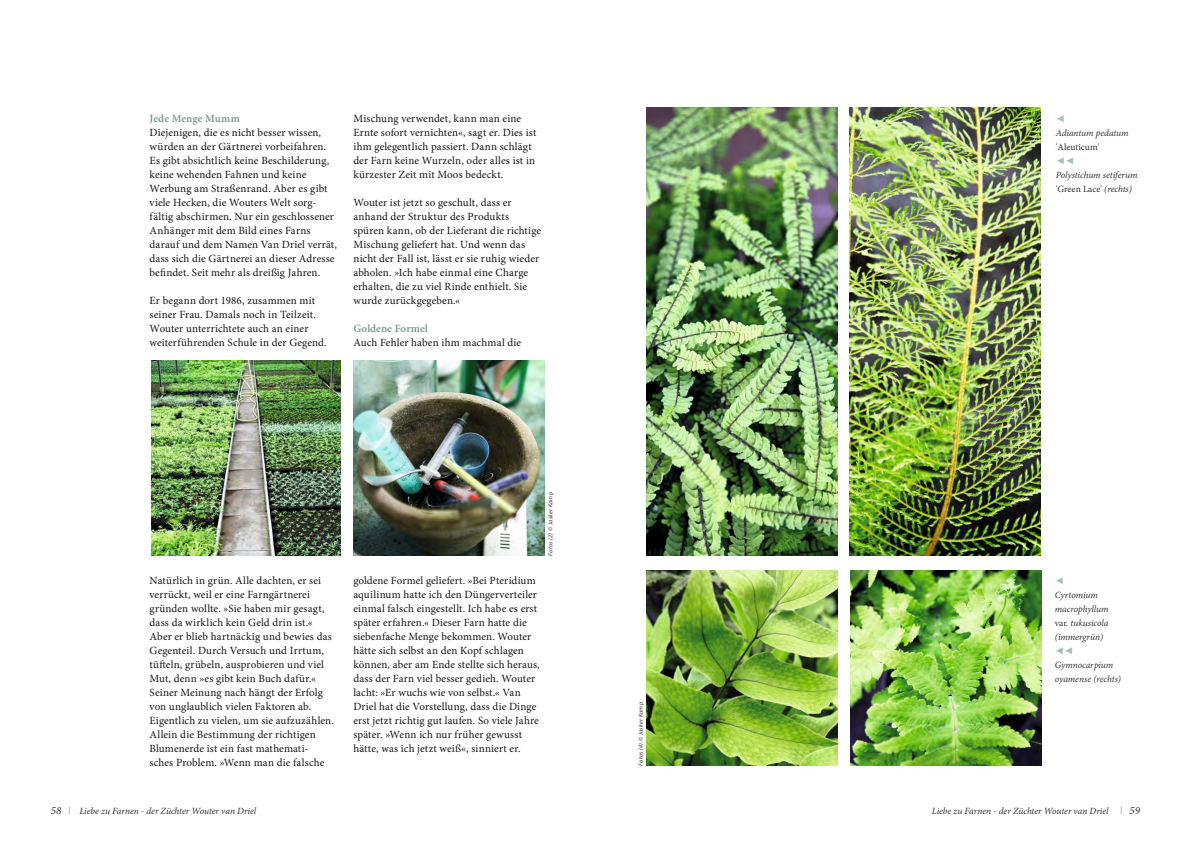
<style>
.page{position:relative;width:1191px;height:842px;background:#fff}
.page>*{position:absolute;margin:0;border:0;box-sizing:border-box;transform-origin:0 0}
.Copy{font:11px/14px "Minion Pro";letter-spacing:.01em;color:#141415}
.Copy-2{font:600 11px "Minion Pro";letter-spacing:.005em;color:#76948d}
.t1{font:italic 11px "Minion Pro";color:#313130}
.t2{font:11px "Myriad Pro";color:#a6c1b3}
.Bildunterschrift{font:italic 9.5px/14px "Minion Pro";letter-spacing:-.01em;color:#313130}
.Seitenzahl_Text{font:italic 9.5px "Minion Pro";letter-spacing:-.005em;color:#313130}
.Bildunterschrift-2{font:italic 9.5px "Arial";color:#a6c1b3}
.Copyright{font:italic 6px "Myriad Pro";letter-spacing:.05em;color:#313130}
.s1{font-style:normal}
</style>
<div class="page">
<img style="left:646px;top:108px;width:192px;height:448px">
<img style="left:849px;top:108px;width:191px;height:448px">
<img style="left:646px;top:570px;width:192px;height:196px">
<img style="left:850px;top:570px;width:191px;height:196px">
<img style="left:151px;top:360px;width:190px;height:195px">
<img style="left:353px;top:360px;width:191px;height:196px">
<p class="Copy-2" style="left:150px;top:111px;width:92px">Jede Menge Mumm</p>
<p class="Copy" style="left:150px;top:125px;width:189px">Diejenigen, die es nicht besser wissen, würden an der Gärtnerei vorbeifahren.<br>Es gibt absichtlich keine Beschilderung, keine wehenden Fahnen und keine Werbung am Straßenrand. Aber es gibt viele Hecken, die Wouters Welt sorg&shy;fältig abschirmen. Nur ein geschlossener Anhänger mit dem Bild eines Farns darauf und dem Namen Van Driel verrät, dass sich die Gärtnerei an dieser Adresse befindet. Seit mehr als dreißig Jahren.</p>
<p class="Copy" style="left:150px;top:293px;width:179px">Er begann dort 1986, zusammen mit seiner Frau. Damals noch in Teilzeit.<br>Wouter unterrichtete auch an einer weiterführenden Schule in der Gegend.</p>
<p class="Copy" style="left:353px;top:111px;width:184px">Mischung verwendet, kann man eine Ernte sofort vernichten«, sagt er. Dies ist ihm gelegentlich passiert. Dann schlägt der Farn keine Wurzeln, oder alles ist in kürzester Zeit mit Moos bedeckt.</p>
<p class="Copy" style="left:353px;top:195px;width:189px">Wouter ist jetzt so geschult, dass er anhand der Struktur des Produkts spüren kann, ob der Lieferant die richtige Mischung geliefert hat. Und wenn das nicht der Fall ist, lässt er sie ruhig wieder abholen. »Ich habe einmal eine Charge erhalten, die zu viel Rinde enthielt. Sie wurde zurückgegeben.«</p>
<p class="Copy-2" style="left:353px;top:321px;width:76px">Goldene Formel</p>
<p class="Copy" style="left:353px;top:335px;width:169px">Auch Fehler haben ihm machmal die</p>
<p class="Copy" style="left:150px;top:573px;width:186px">Natürlich in grün. Alle dachten, er sei verrückt, weil er eine Farngärtnerei gründen wollte. »Sie haben mir gesagt, dass da wirklich kein Geld drin ist.« Aber er blieb hartnäckig und bewies das Gegenteil. Durch Versuch und Irrtum, tüfteln, grübeln, ausprobieren und viel Mut, denn »es gibt kein Buch dafür.« Seiner Meinung nach hängt der Erfolg von unglaublich vielen Faktoren ab.<br>Eigentlich zu vielen, um sie aufzuzählen.<br>Allein die Bestimmung der richtigen Blumenerde ist ein fast mathemati&shy;sches Problem. »Wenn man die falsche</p>
<p class="Copy" style="left:353px;top:573px;width:188px">goldene Formel geliefert. »Bei Pteridium aquilinum hatte ich den Düngerverteiler einmal falsch eingestellt. Ich habe es erst später erfahren.« Dieser Farn hatte die siebenfache Menge bekommen. Wouter hätte sich selbst an den Kopf schlagen können, aber am Ende stellte sich heraus, dass der Farn viel besser gedieh. Wouter lacht: »Er wuchs wie von selbst.« Van Driel hat die Vorstellung, dass die Dinge erst jetzt richtig gut laufen. So viele Jahre später. »Wenn ich nur früher gewusst hätte, was ich jetzt weiß«, sinniert er.</p>
<p class="Copyright" style="left:547px;top:556px;width:65px;rotate:-90deg">Fotos (2) © Jasker Kamp</p>
<p class="Copyright" style="left:637px;top:766px;width:65px;rotate:-90deg">Fotos (4) © Jasker Kamp</p>
<p class="Bildunterschrift-2" style="left:1055px;top:112px;width:11px">◄</p>
<p class="Bildunterschrift" style="left:1055px;top:126px;width:74px">Adiantum pedatum <span class="s1">'Aleuticum'</span></p>
<p class="Bildunterschrift-2" style="left:1055px;top:154px;width:20px">◄◄</p>
<p class="Bildunterschrift" style="left:1055px;top:168px;width:83px">Polystichum setiferum <span class="s1">'Green Lace'</span> (rechts)</p>
<p class="Bildunterschrift-2" style="left:1054px;top:574px;width:11px">◄</p>
<p class="Bildunterschrift" style="left:1054px;top:588px;width:45px">Cyrtomium</p>
<p class="Bildunterschrift" style="left:1054px;top:602px;width:55px">macrophyllum</p>
<p class="Bildunterschrift" style="left:1054px;top:616px;width:55px"><span class="s1">var.</span> tukusicola (immergrün)</p>
<p class="Bildunterschrift-2" style="left:1054px;top:644px;width:20px">◄◄</p>
<p class="Bildunterschrift" style="left:1054px;top:658px;width:60px">Gymnocarpium</p>
<p class="Bildunterschrift" style="left:1054px;top:672px;width:68px">oyamense (rechts)</p>
<p class="t2" style="left:68px;top:803px;width:4px">I</p>
<p class="t2" style="left:1120px;top:803px;width:4px">I</p>
<p class="t1" style="left:51px;top:802px;width:12px">58</p>
<p class="t1" style="left:1129px;top:802px;width:12px">59</p>
<p class="Seitenzahl_Text" style="left:79px;top:804px;width:178px">Liebe zu Farnen - der Züchter Wouter van Driel</p>
<p class="Seitenzahl_Text" style="left:931px;top:804px;width:178px">Liebe zu Farnen - der Züchter Wouter van Driel</p>
</div>
